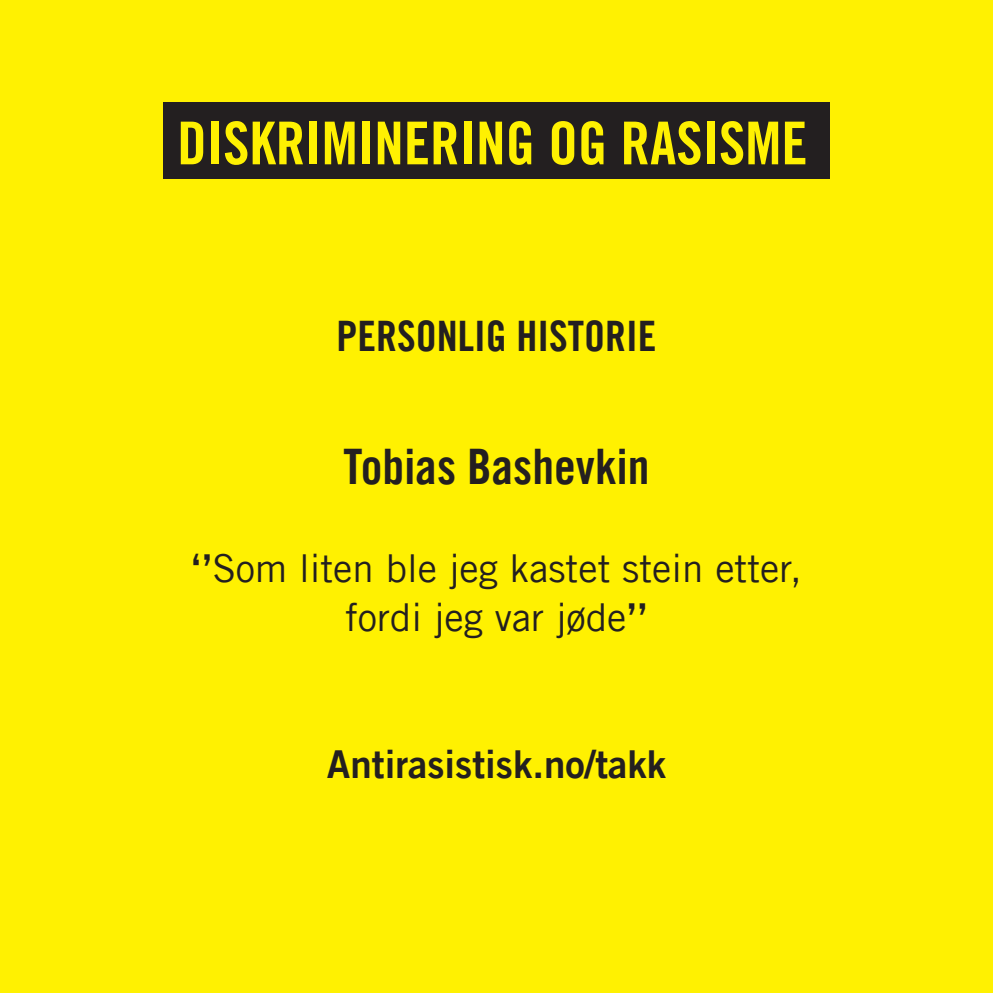
<style>
.page{position:relative;width:993px;height:993px;background:#fff}
.page>*{position:absolute;margin:0;border:0;box-sizing:border-box;transform-origin:0 0}
.t1{font:59.15px "Amnesty Trade Gothic Bd Cn 20";color:#fff101}
.t2{font:49px "Amnesty Trade Gothic Bd Cn 20";color:#231f20}
.t3{font:42px "Amnesty Trade Gothic Bd Cn 20";color:#231f20}
.t4{font:38.5px/49px "Amnesty Trade Gothic";color:#231f20;text-align:center}
.t5{font:38.5px "Amnesty Trade Gothic Bd 2";color:#231f20}
.s1{font-family:"Amnesty Trade Gothic Bd 2"}
</style>
<div class="page">
<div style="left:0;top:0;width:992px;height:992px;background:#fff101"></div>
<div style="left:163px;top:102px;width:666px;height:76px;background:#231f20"></div>
<p class="t1" style="left:177px;top:107px;width:631px">DISKRIMINERING OG RASISME</p>
<p class="t3" style="left:336px;top:310px;width:321px">PERSONLIG HISTORIE</p>
<p class="t2" style="left:343px;top:436px;width:307px">Tobias Bashevkin</p>
<p class="t4" style="left:191px;top:543px;width:612px"><span class="s1">‘’</span>Som liten ble jeg kastet stein etter, fordi jeg var jøde<span class="s1">’’</span></p>
<p class="t5" style="left:327px;top:740px;width:340px">Antirasistisk.no/takk</p>
</div>
